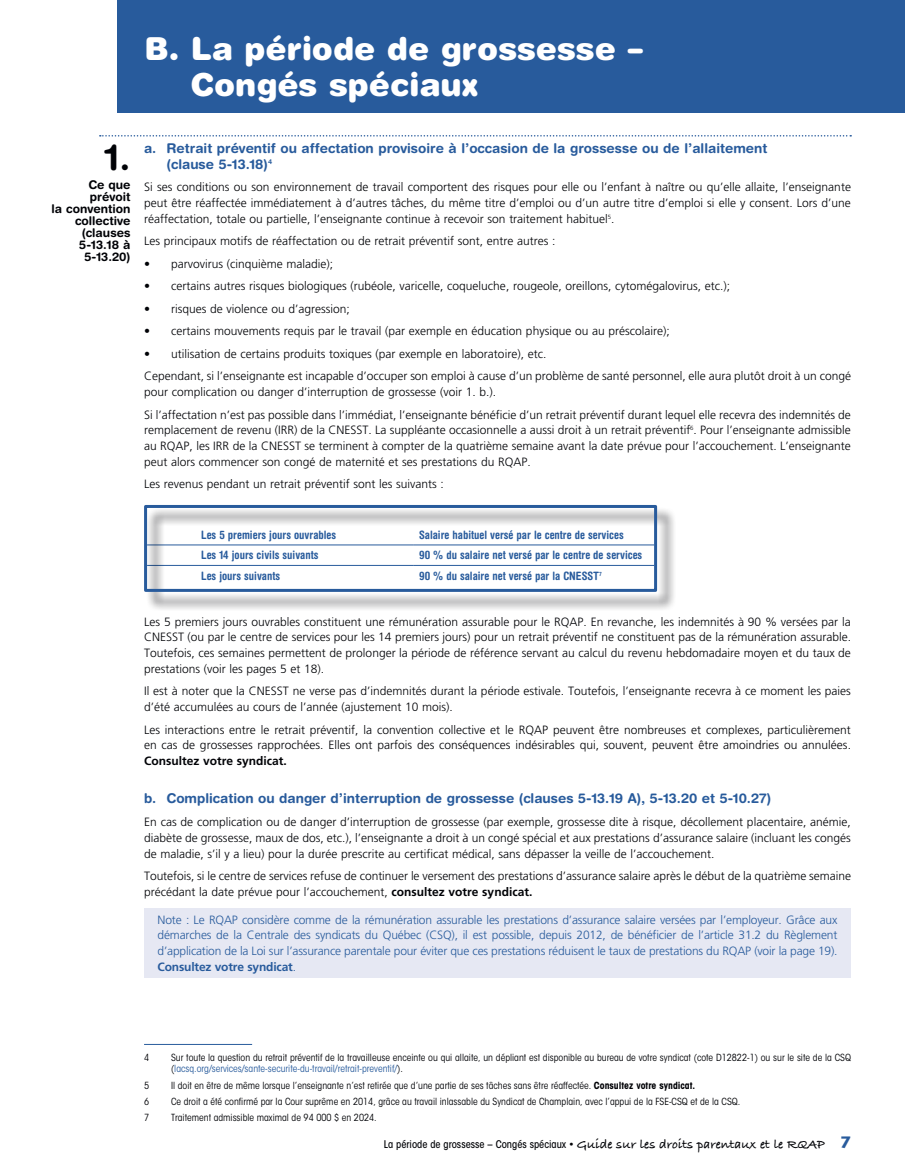
<style>
.page{position:relative;width:905px;height:1175px;background:#fff}
.page>*{position:absolute;margin:0;border:0;box-sizing:border-box;transform-origin:0 0}
.t1{font:700 36px "Helvetica Rounded LT Std";color:#000206}
.t2{font:900 31.65px/36px "Helvetica Rounded LT Std";color:#fff}
.t3{font:700 13.5px/15.8px "Helvetica Rounded LT Std";color:#285b9c}
.t4{font:300 12px/15.8px "Frutiger LT Std";color:#000206}
.t5{font:300 12px/15.8px "Frutiger LT Std";letter-spacing:-.015em;color:#285b9c;text-align:justify}
.t6{font:700 12px/12px "Helvetica Rounded LT Std";color:#000206;text-align:right}
.t7{font:700 12px "Frutiger LT Std";color:#000206}
.t8{font:700 condensed 11.55px "Helvetica Rounded LT Std";color:#285b9c}
.t9{font:500 condensed 10.5px "ITC Avant Garde Std";color:#000206}
.t10{font:condensed 9.75px/11.7px "ITC Avant Garde Std";color:#000206}
.s1{font-weight:700}
.s2{color:#285b9c}
.s3{font-family:"Bradley Hand ITCTT";font-weight:700;font-stretch:normal;font-size:13.5px}
.s4{font-family:"Stone Sans Std";font-weight:700;font-stretch:normal;font-size:16.5px;color:#285b9c}
</style>
<div class="page">
<svg style="left:100px;top:135px;width:751px;height:1px"></svg>
<div style="left:146px;top:507px;width:530px;height:103px;background:#000206;opacity:.75"></div>
<div style="left:144px;top:505px;width:513px;height:87px;border:3px solid #285b9c"></div>
<div style="left:144px;top:908px;width:706px;height:70px;background:#e6e8f3"></div>
<hr style="left:144px;top:1044px;width:108px;height:1px;background:#285b9c">
<div style="left:117px;top:0;width:787px;height:112px;background:#285b9c"></div>
<h2 class="t2" style="left:190px;top:30px;width:454px;text-indent:-46px">B. La période de grossesse –<br>Congés spéciaux</h2>
<h1 class="t1" style="left:105px;top:136px;width:27px">1.</h1>
<p class="t6" style="left:52px;top:179px;width:80px">Ce que prévoit<br>la convention collective (clauses<br>5-13.18 à<br>5-13.20)</p>
<p class="t3" style="left:167px;top:140px;width:602px;text-indent:-23px">a. Retrait préventif ou affectation provisoire à l’occasion de la grossesse ou de l’allaitement (clause 5-13.18)<sup>4</sup></p>
<p class="t4" style="left:144px;top:179px;width:708px;text-align:justify">Si ses conditions ou son environnement de travail comportent des risques pour elle ou l’enfant à naître ou qu’elle allaite, l’enseignante peut être réaffectée immédiatement à d’autres tâches, du même titre d’emploi ou d’un autre titre d’emploi si elle y consent. Lors d’une réaffectation, totale ou partielle, l’enseignante continue à recevoir son traitement habituel<sup>5</sup>.</p>
<p class="t4" style="left:144px;top:233px;width:413px">Les principaux motifs de réaffectation ou de retrait préventif sont, entre autres :</p>
<p class="t4" style="left:144px;top:256px;width:191px">• parvovirus (cinquième maladie);</p>
<p class="t4" style="left:144px;top:278px;width:587px">• certains autres risques biologiques (rubéole, varicelle, coqueluche, rougeole, oreillons, cytomégalovirus, etc.);</p>
<p class="t4" style="left:144px;top:301px;width:207px">• risques de violence ou d’agression;</p>
<p class="t4" style="left:144px;top:323px;width:527px">• certains mouvements requis par le travail (par exemple en éducation physique ou au préscolaire);</p>
<p class="t4" style="left:144px;top:343px;width:708px;line-height:22.5px">• utilisation de certains produits toxiques (par exemple en laboratoire), etc.<br>Cependant, si l’enseignante est incapable d’occuper son emploi à cause d’un problème de santé personnel, elle aura plutôt droit à un congé</p>
<p class="t4" style="left:144px;top:381px;width:708px;line-height:22.5px">pour complication ou danger d’interruption de grossesse (voir 1. b.).<br>Si l’affectation n’est pas possible dans l’immédiat, l’enseignante bénéficie d’un retrait préventif durant lequel elle recevra des indemnités de</p>
<p class="t4" style="left:144px;top:422px;width:708px;text-align:justify">remplacement de revenu (IRR) de la CNESST. La suppléante occasionnelle a aussi droit à un retrait préventif<sup>6</sup>. Pour l’enseignante admissible au RQAP, les IRR de la CNESST se terminent à compter de la quatrième semaine avant la date prévue pour l’accouchement. L’enseignante peut alors commencer son congé de maternité et ses prestations du RQAP.</p>
<p class="t4" style="left:144px;top:476px;width:301px">Les revenus pendant un retrait préventif sont les suivants :</p>
<p class="t8" style="left:201px;top:528px;width:137px">Les 5 premiers jours ouvrables</p>
<p class="t8" style="left:419px;top:528px;width:206px">Salaire habituel versé par le centre de services</p>
<p class="t8" style="left:201px;top:548px;width:119px">Les 14 jours civils suivants</p>
<p class="t8" style="left:419px;top:548px;width:225px">90 % du salaire net versé par le centre de services</p>
<p class="t8" style="left:201px;top:569px;width:80px">Les jours suivants</p>
<p class="t8" style="left:419px;top:569px;width:184px">90 % du salaire net versé par la CNESST<sup>7</sup></p>
<p class="t4" style="left:144px;top:614px;width:708px;text-align:justify">Les 5 premiers jours ouvrables constituent une rémunération assurable pour le RQAP. En revanche, les indemnités à 90 % versées par la CNESST (ou par le centre de services pour les 14 premiers jours) pour un retrait préventif ne constituent pas de la rémunération assurable.<br>Toutefois, ces semaines permettent de prolonger la période de référence servant au calcul du revenu hebdomadaire moyen et du taux de prestations (voir les pages 5 et 18).</p>
<p class="t4" style="left:144px;top:683px;width:708px">Il est à noter que la CNESST ne verse pas d’indemnités durant la période estivale. Toutefois, l’enseignante recevra à ce moment les paies d’été accumulées au cours de l’année (ajustement 10 mois).</p>
<p class="t4" style="left:144px;top:722px;width:708px">Les interactions entre le retrait préventif, la convention collective et le RQAP peuvent être nombreuses et complexes, particulièrement en cas de grossesses rapprochées. Elles ont parfois des conséquences indésirables qui, souvent, peuvent être amoindries ou annulées.</p>
<p class="t7" style="left:144px;top:754px;width:144px">Consultez votre syndicat.</p>
<p class="t3" style="left:144px;top:790px;width:628px">b. Complication ou danger d’interruption de grossesse (clauses 5-13.19 A), 5‑13.20 et 5-10.27)</p>
<p class="t4" style="left:144px;top:814px;width:708px;text-align:justify">En cas de complication ou de danger d’interruption de grossesse (par exemple, grossesse dite à risque, décollement placentaire, anémie, diabète de grossesse, maux de dos, etc.), l’enseignante a droit à un congé spécial et aux prestations d’assurance salaire (incluant les congés de maladie, s’il y a lieu) pour la durée prescrite au certificat médical, sans dépasser la veille de l’accouchement.</p>
<p class="t4" style="left:144px;top:868px;width:708px">Toutefois, si le centre de services refuse de continuer le versement des prestations d’assurance salaire après le début de la quatrième semaine précédant la date prévue pour l’accouchement, <span class="s1">consultez votre syndicat.</span></p>
<p class="t5" style="left:158px;top:911px;width:681px">Note : Le RQAP considère comme de la rémunération assurable les prestations d’assurance salaire versées par l’employeur. Grâce aux démarches de la Centrale des syndicats du Québec (CSQ), il est possible, depuis 2012, de bénéficier de l’article 31.2 du Règlement d’application de la Loi sur l’assurance parentale pour éviter que ces prestations réduisent le taux de prestations du RQAP (voir la page 19).<br><span class="s1">Consultez votre syndicat</span>.</p>
<p class="t10" style="left:144px;top:1051px;width:7px">4</p>
<p class="t10" style="left:171px;top:1051px;width:681px">Sur toute la question du retrait préventif de la travailleuse enceinte ou qui allaite, un dépliant est disponible au bureau de votre syndicat (cote D12822-1) ou sur le site de la CSQ (<span class="s2">lacsq.org/services/sante-securite-du-travail/retrait-preventif/</span>).</p>
<p class="t10" style="left:144px;top:1079px;width:7px">5</p>
<p class="t10" style="left:171px;top:1079px;width:525px">Il doit en être de même lorsque l’enseignante n’est retirée que d’une partie de ses tâches sans être réaffectée. <span class="s1">Consultez votre syndicat.</span></p>
<p class="t10" style="left:144px;top:1095px;width:7px">6</p>
<p class="t10" style="left:171px;top:1095px;width:570px">Ce droit a été confirmé par la Cour suprême en 2014, grâce au travail inlassable du Syndicat de Champlain, avec l’appui de la FSE-CSQ et de la CSQ.</p>
<p class="t10" style="left:144px;top:1111px;width:7px">7</p>
<p class="t10" style="left:171px;top:1111px;width:207px">Traitement admissible maximal de 94 000 $ en 2024.</p>
<p class="t9" style="left:384px;top:1137px;width:468px">La période de grossesse – Congés spéciaux • <span class="s3">Guide sur les droits parentaux et le RQAP</span> <span class="s4">7</span></p>
</div>
